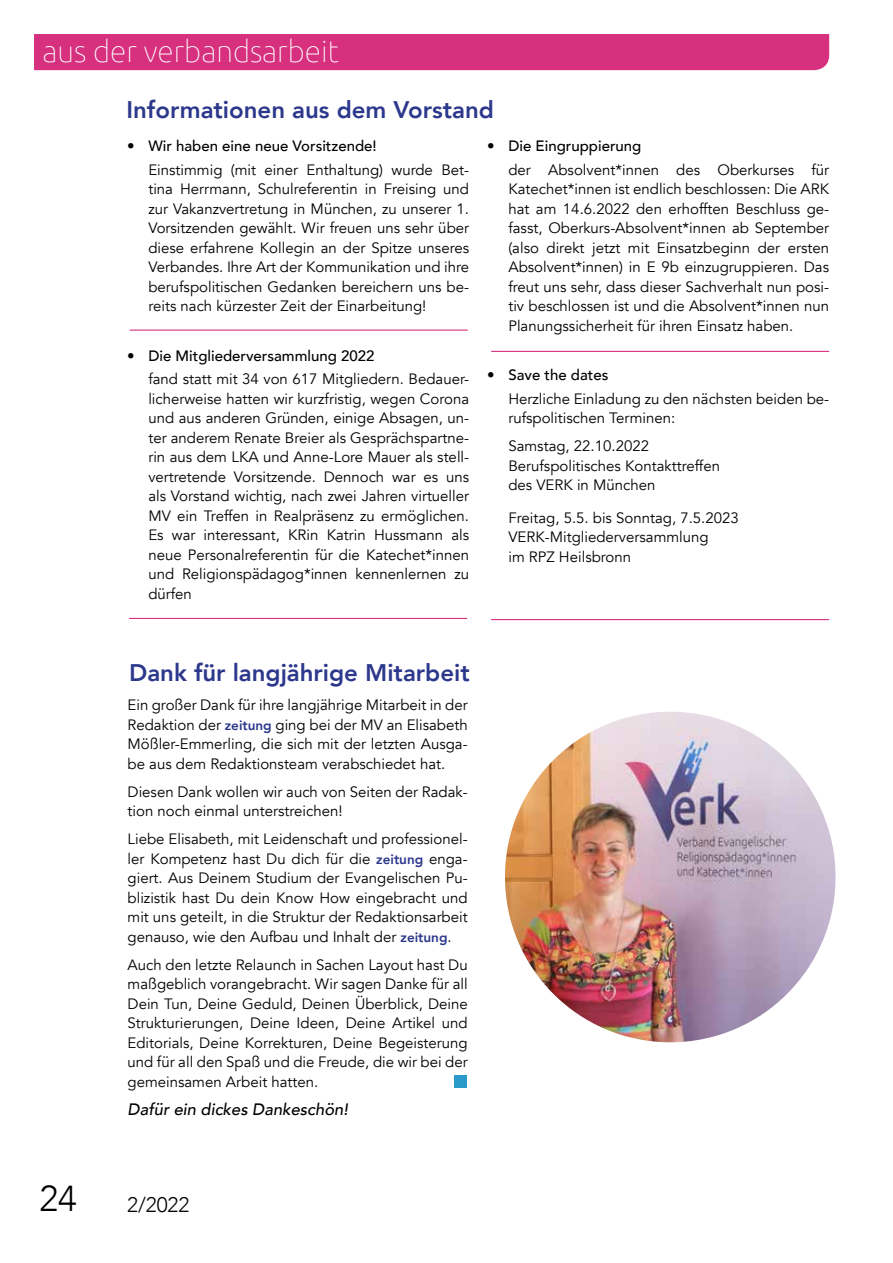
<style>
.page{position:relative;width:893px;height:1263px;background:#fff}
.page>*{position:absolute;margin:0;border:0;box-sizing:border-box;transform-origin:0 0}
.t1{font:300 36px "Avenir";color:#000}
.t2{font:100 30px "Ubuntu";color:#fff}
.t3{font:800 24px "Avenir";color:#2c388c}
.t4{font:300 21px "Avenir";color:#000}
.t5{font:italic 500 16.5px "Avenir";color:#000}
.t6{font:15px/19.5px "Avenir";color:#000;text-align:justify}
.t7{font:500 15px "Avenir";color:#000}
.s1{font-weight:800;font-size:13.5px;color:#2c388c}
</style>
<div class="page">
<div style="left:34px;top:34px;width:795px;height:36px;background:#d6307e"></div>
<hr style="left:130px;top:330px;width:338px;height:1px;background:#d6307e">
<hr style="left:491px;top:351px;width:338px;height:1px;background:#d6307e">
<hr style="left:129px;top:618px;width:338px;height:1px;background:#d6307e">
<img style="left:505px;top:712px;width:330px;height:330px;border-radius:165px">
<hr style="left:491px;top:619px;width:338px;height:1px;background:#d6307e">
<div style="left:454px;top:1075px;width:13px;height:13px;background:#299aca"></div>
<h2 class="t2" style="left:43px;top:31px;width:298px">aus der verbandsarbeit</h2>
<h3 class="t3" style="left:126px;top:91px;width:369px">Informationen aus dem Vorstand</h3>
<p class="t7" style="left:127px;top:133px;width:251px">• Wir haben eine neue Vorsitzende!</p>
<p class="t6" style="left:148px;top:160px;width:322px">Einstimmig (mit einer Enthaltung) wurde Bet&shy;tina Herrmann, Schulreferentin in Freising und zur Vakanzvertretung in München, zu unserer 1.<br>Vorsitzenden gewählt. Wir freuen uns sehr über diese erfahrene Kollegin an der Spitze unseres Verbandes. Ihre Art der Kommunikation und ihre berufspolitischen Gedanken bereichern uns be&shy;reits nach kürzester Zeit der Einarbeitung!</p>
<p class="t7" style="left:127px;top:342px;width:249px">• Die Mitgliederversammlung 2022</p>
<p class="t6" style="left:148px;top:370px;width:322px">fand statt mit 34 von 617 Mitgliedern. Bedauer&shy;licherweise hatten wir kurzfristig, wegen Corona und aus anderen Gründen, einige Absagen, un&shy;ter anderem Renate Breier als Gesprächspartne&shy;rin aus dem LKA und Anne-Lore Mauer als stell&shy;vertretende Vorsitzende. Dennoch war es uns als Vorstand wichtig, nach zwei Jahren virtueller MV ein Treffen in Realpräsenz zu ermöglichen.<br>Es war interessant, KRin Katrin Hussmann als neue Personalreferentin für die Katechet*innen und Religionspädagog*innen kennenlernen zu dürfen</p>
<p class="t7" style="left:487px;top:133px;width:156px">• Die Eingruppierung</p>
<p class="t6" style="left:508px;top:160px;width:322px">der Absolvent*innen des Oberkurses für Katechet*innen ist endlich beschlossen: Die ARK hat am 14.6.2022 den erhofften Beschluss ge&shy;fasst, Oberkurs-Absolvent*innen ab September (also direkt jetzt mit Einsatzbeginn der ersten Absolvent*innen) in E 9b einzugruppieren. Das freut uns sehr, dass dieser Sachverhalt nun posi&shy;tiv beschlossen ist und die Absolvent*innen nun Planungssicherheit für ihren Einsatz haben.</p>
<p class="t7" style="left:487px;top:362px;width:123px">• Save the dates</p>
<p class="t6" style="left:508px;top:389px;width:322px">Herzliche Einladung zu den nächsten beiden be&shy;rufspolitischen Terminen:</p>
<p class="t6" style="left:508px;top:437px;width:213px;text-align:left">Samstag, 22.10.2022<br>Berufspolitisches Kontakttreffen des VERK in München</p>
<p class="t6" style="left:508px;top:508px;width:232px;text-align:left">Freitag, 5.5. bis Sonntag, 7.5.2023<br>VERK-Mitgliederversammlung<br>im RPZ Heilsbronn</p>
<h3 class="t3" style="left:129px;top:654px;width:342px">Dank für langjährige Mitarbeit</h3>
<p class="t6" style="left:128px;top:696px;width:342px">Ein großer Dank für ihre langjährige Mitarbeit in der Redaktion der <span class="s1">zeitung</span> ging bei der MV an Elisabeth Mößler-Emmerling, die sich mit der letzten Ausga&shy;be aus dem Redaktionsteam verabschiedet hat.</p>
<p class="t6" style="left:128px;top:782px;width:342px">Diesen Dank wollen wir auch von Seiten der Radak&shy;tion noch einmal unterstreichen!</p>
<p class="t6" style="left:128px;top:830px;width:342px">Liebe Elisabeth, mit Leidenschaft und professionel&shy;ler Kompetenz hast Du dich für die <span class="s1">zeitung</span> enga&shy;giert. Aus Deinem Studium der Evangelischen Pu&shy;blizistik hast Du dein Know How eingebracht und mit uns geteilt, in die Struktur der Redaktionsarbeit genauso, wie den Aufbau und Inhalt der <span class="s1">zeitung</span>.</p>
<p class="t6" style="left:128px;top:955px;width:342px">Auch den letzte Relaunch in Sachen Layout hast Du maßgeblich vorangebracht. Wir sagen Danke für all Dein Tun, Deine Geduld, Deinen Überblick, Deine Strukturierungen, Deine Ideen, Deine Artikel und Editorials, Deine Korrekturen, Deine Begeisterung und für all den Spaß und die Freude, die wir bei der gemeinsamen Arbeit hatten.</p>
<p class="t5" style="left:128px;top:1099px;width:222px">Dafür ein dickes Dankeschön!</p>
<h1 class="t1" style="left:39px;top:1177px;width:39px">24</h1>
<h3 class="t4" style="left:127px;top:1192px;width:64px">2/2022</h3>
</div>
